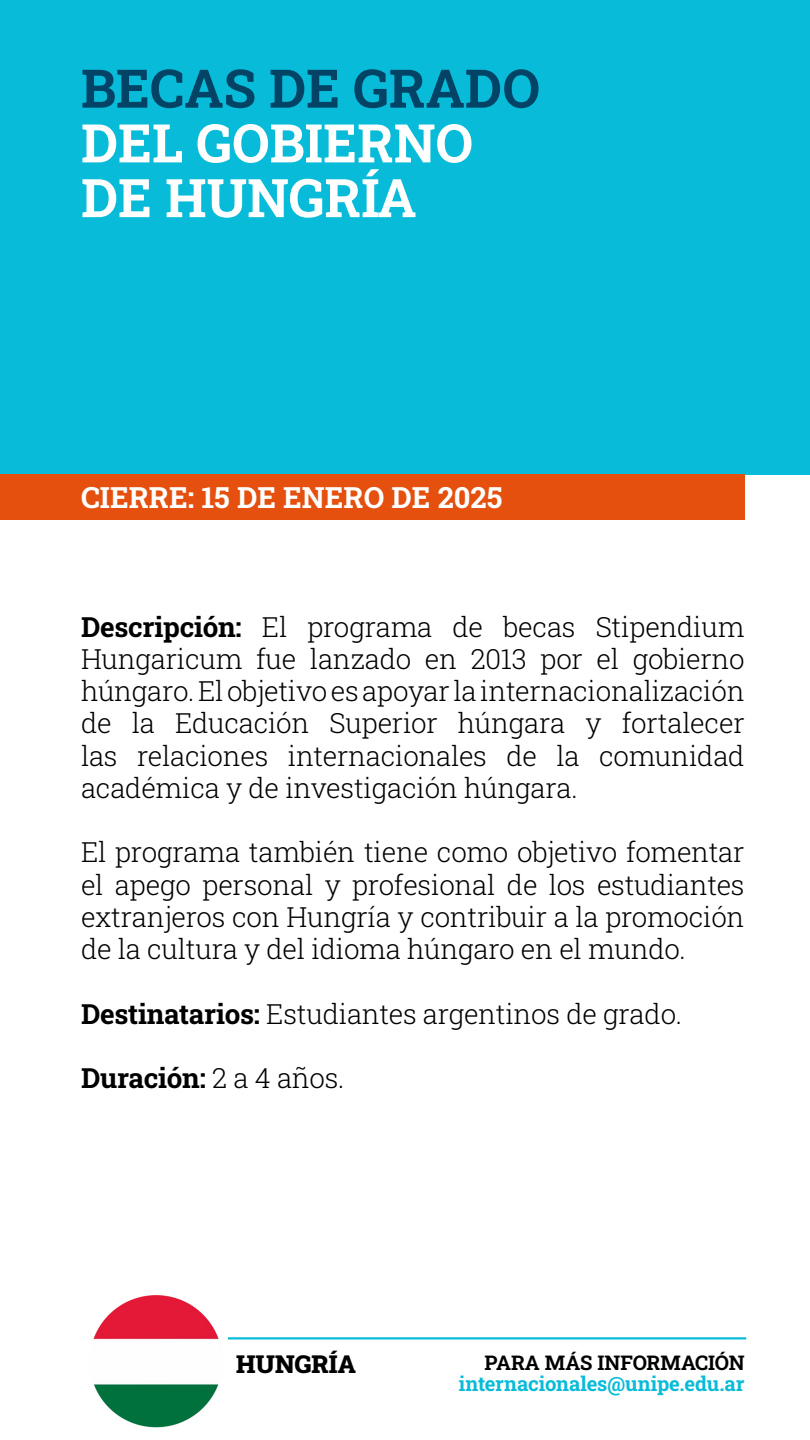
<style>
.page{position:relative;width:810px;height:1440px;background:#fff}
.page>*{position:absolute;margin:0;border:0;box-sizing:border-box;transform-origin:0 0}
.t1{font:700 53.25px/54.8px "Roboto Slab";color:#fff}
.t2{font:700 53.25px "Roboto Slab";color:#034366}
.t3{font:700 29.25px "Roboto Slab";color:#fff}
.t4{font:300 27.75px/32.2px "Roboto Slab";letter-spacing:-.01em;color:#000;text-align:justify}
.t5{font:700 27.75px "Roboto Slab";letter-spacing:-.01em;color:#000}
.t6{font:900 24.75px "Roboto Slab";letter-spacing:.005em;color:#000}
.t7{font:700 20.25px "Roboto Slab";letter-spacing:-.005em;color:#08bbd9}
.t8{font:700 20.25px "Roboto Slab";letter-spacing:-.005em;color:#000}
.s1{font-weight:700}
.s2{font-weight:300}
</style>
<div class="page">
<div style="left:0;top:0;width:810px;height:475px;background:#08bbd9"></div>
<hr style="left:196px;top:1337px;width:550px;height:3px;background:#08bbd9">
<div style="left:0;top:475px;width:745px;height:45px;background:#e5500e"></div>
<img style="left:93px;top:1295px;width:134px;height:133px">
<h1 class="t2" style="left:81px;top:52px;width:461px">BECAS DE GRADO</h1>
<h1 class="t1" style="left:81px;top:114px;width:394px">DEL GOBIERNO<br>DE HUNGRÍA</h1>
<p class="t3" style="left:81px;top:477px;width:423px">CIERRE: 15 DE ENERO DE 2025</p>
<p class="t4" style="left:81px;top:610px;width:665px"><span class="s1">Descripción:</span> El programa de becas Stipendium Hungaricum fue lanzado en 2013 por el gobierno húngaro. El objetivo es apoyar la internacionalización de la Educación Superior húngara y fortalecer las relaciones internacionales de la comunidad académica y de investigación húngara.</p>
<p class="t4" style="left:81px;top:836px;width:665px">El programa también tiene como objetivo fomentar el apego personal y profesional de los estudiantes extranjeros con Hungría y contribuir a la promoción de la cultura y del idioma húngaro en el mundo.</p>
<p class="t4" style="left:81px;top:997px;width:603px"><span class="s1">Destinatarios:</span> Estudiantes argentinos de grado.</p>
<p class="t5" style="left:81px;top:1059px;width:265px">Duración: <span class="s2">2 a 4 años.</span></p>
<p class="t6" style="left:236px;top:1347px;width:121px">HUNGRÍA</p>
<p class="t8" style="left:485px;top:1348px;width:262px">PARA MÁS INFORMACIÓN</p>
<p class="t7" style="left:459px;top:1369px;width:287px">internacionales@unipe.edu.ar</p>
</div>
